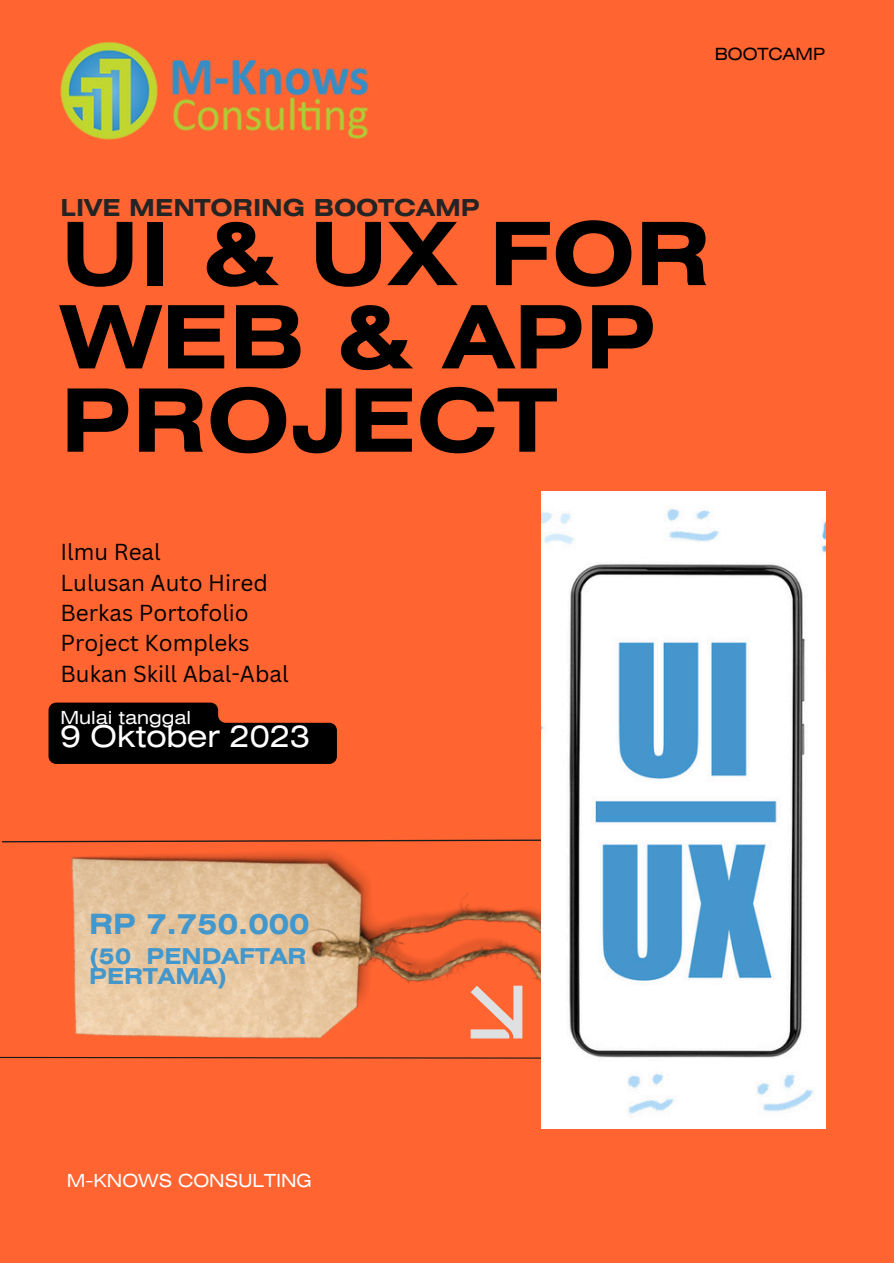
<style>
.page{position:relative;width:894px;height:1264px;background:#fff}
.page>*{position:absolute;margin:0;border:0;box-sizing:border-box;transform-origin:0 0}
.t1{font:700 87px/83.2px "Helios Ext";color:#000}
.t2{font:30px "Helios Ext";color:#fff}
.t3{font:700 27.9px "Helios Ext";color:#4297cd}
.t4{font:700 23.4px "Helios Ext";color:#242424}
.t5{font:22.5px/30.3px "Canva Sans";color:#000}
.t6{font:700 21.9px/20.2px "Helios Ext";color:#4297cd}
.t7{font:18px "Helios Ext";color:#fff}
.t8{font:16.8px "Helios Ext";color:#000}
</style>
<div class="page">
<div style="left:0;top:0;width:893px;height:1262px;background:#ff6431"></div>
<svg style="left:0;top:1056px;width:12px;height:2px"></svg>
<img style="left:12px;top:842px;width:588px;height:287px">
<svg style="left:2px;top:839px;width:539px;height:3px"></svg>
<img style="left:541px;top:491px;width:284px;height:637px">
<svg style="left:470px;top:985px;width:52px;height:53px"></svg>
<img style="left:60px;top:42px;width:309px;height:98px">
<svg style="left:48px;top:702px;width:289px;height:62px;background:#260e07"></svg>
<p class="t8" style="left:714px;top:48px;width:112px">BOOTCAMP</p>
<h1 class="t4" style="left:60px;top:199px;width:421px">LIVE MENTORING BOOTCAMP</h1>
<h1 class="t1" style="left:60px;top:220px;width:651px">UI &amp; UX FOR<br>WEB &amp; APP<br>PROJECT</h1>
<p class="t5" style="left:60px;top:536px;width:229px">Ilmu Real<br>Lulusan Auto Hired<br>Berkas Portofolio<br>Project Kompleks<br>Bukan Skill Abal-Abal</p>
<h2 class="t7" style="left:60px;top:711px;width:132px">Mulai tanggal</h2>
<h3 class="t2" style="left:60px;top:725px;width:251px">9 Oktober 2023</h3>
<p class="t3" style="left:89px;top:914px;width:222px">RP 7.750.000</p>
<p class="t6" style="left:89px;top:947px;width:218px">(50 PENDAFTAR<br>PERTAMA)</p>
<h4 class="t7" style="left:67px;top:1173px;width:247px">M-KNOWS CONSULTING</h4>
</div>
